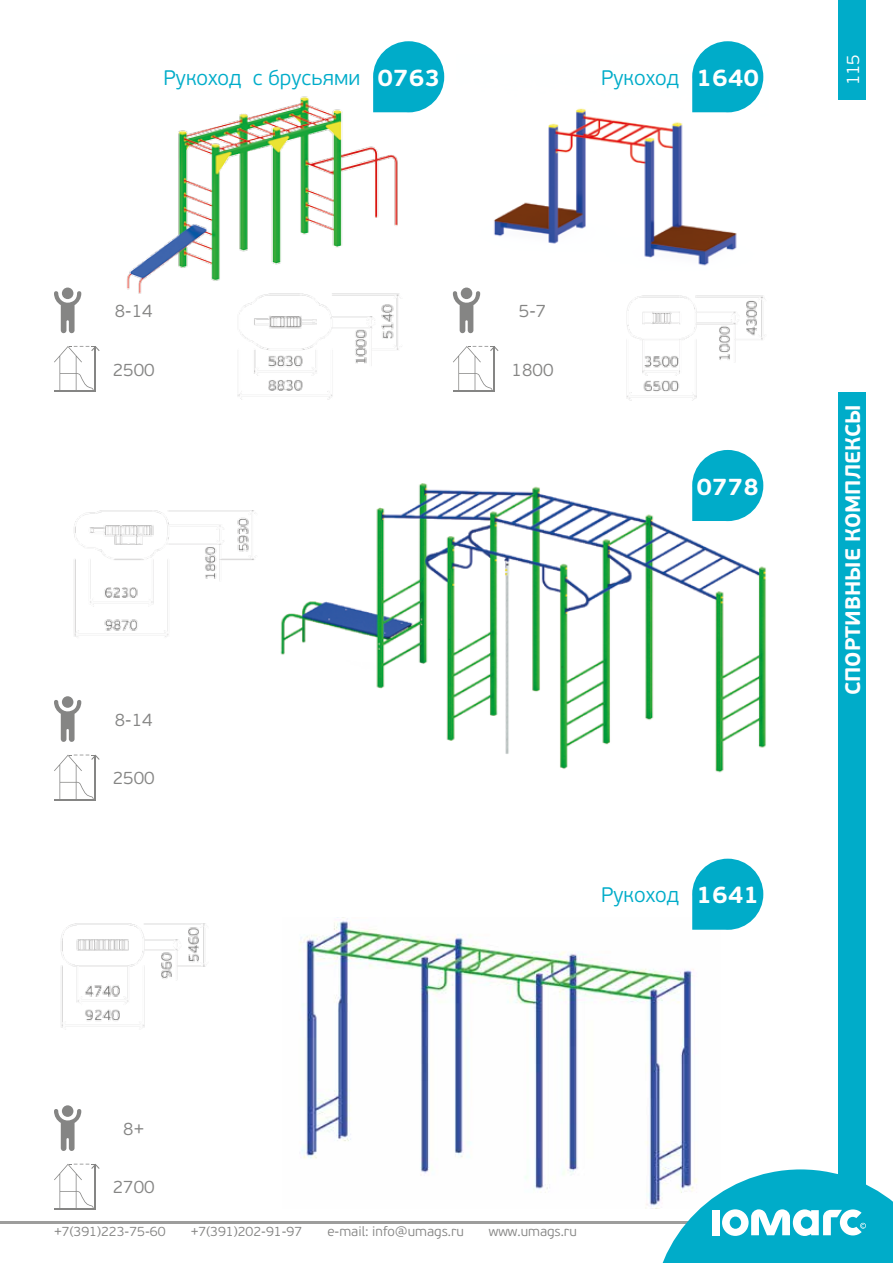
<style>
.page{position:relative;width:893px;height:1263px;background:#fff}
.page>*{position:absolute;margin:0;border:0;box-sizing:border-box;transform-origin:0 0}
.t1{font:700 24px "PF Beau Sans Pro";color:#fff}
.t2{font:300 21px "PF Beau Sans Pro";color:#00acc9}
.t3{font:700 21px "PF Beau Sans Pro";color:#fff}
.t4{font:300 18px "PF Beau Sans Pro";color:#858584}
.t5{font:300 18px "PF Beau Sans Pro";color:#fff}
.t6{font:300 13.5px "PF Beau Sans Pro";color:#858584}
</style>
<div class="page">
<img style="left:281px;top:481px;width:485px;height:292px">
<img style="left:127px;top:96px;width:286px;height:198px">
<img style="left:299px;top:917px;width:395px;height:290px">
<img style="left:465px;top:72px;width:299px;height:216px">
<svg style="left:373px;top:41px;width:71px;height:71px;background:#29b9d1"></svg>
<svg style="left:692px;top:859px;width:71px;height:71px;background:#29b9d1"></svg>
<svg style="left:692px;top:450px;width:71px;height:71px;background:#28b9d1"></svg>
<svg style="left:692px;top:41px;width:71px;height:71px;background:#29b9d1"></svg>
<svg style="left:453px;top:288px;width:27px;height:46px"></svg>
<hr style="left:453px;top:390px;width:42px;height:2px;background:#858584">
<svg style="left:453px;top:346px;width:45px;height:44px"></svg>
<svg style="left:54px;top:1105px;width:27px;height:46px"></svg>
<svg style="left:54px;top:1164px;width:46px;height:45px"></svg>
<svg style="left:54px;top:696px;width:27px;height:46px"></svg>
<svg style="left:54px;top:755px;width:46px;height:45px"></svg>
<svg style="left:54px;top:288px;width:27px;height:46px"></svg>
<hr style="left:54px;top:390px;width:42px;height:2px;background:#858584">
<svg style="left:54px;top:346px;width:46px;height:44px"></svg>
<img style="left:74px;top:510px;width:207px;height:144px">
<img style="left:61px;top:923px;width:145px;height:107px">
<img style="left:214px;top:288px;width:199px;height:112px">
<img style="left:626px;top:295px;width:139px;height:106px">
<hr style="left:0;top:1222px;width:769px;height:2px;background:#858584">
<div style="left:839px;top:0;width:27px;height:100px;background:#00acc9"></div>
<div style="left:839px;top:392px;width:27px;height:871px;background:#00acc9"></div>
<svg style="left:652px;top:1169px;width:241px;height:94px"></svg>
<h1 class="t1" style="left:377px;top:63px;width:64px">0763</h1>
<h1 class="t1" style="left:696px;top:63px;width:64px">1640</h1>
<h2 class="t2" style="left:163px;top:66px;width:198px">Рукоход с брусьями</h2>
<h2 class="t2" style="left:601px;top:66px;width:80px">Рукоход</h2>
<h3 class="t4" style="left:115px;top:301px;width:39px">8-14</h3>
<h3 class="t4" style="left:113px;top:359px;width:43px">2500</h3>
<h3 class="t4" style="left:519px;top:301px;width:29px">5-7</h3>
<h3 class="t4" style="left:512px;top:359px;width:43px">1800</h3>
<h1 class="t1" style="left:696px;top:472px;width:64px">0778</h1>
<h3 class="t4" style="left:115px;top:710px;width:39px">8-14</h3>
<h3 class="t4" style="left:113px;top:768px;width:43px">2500</h3>
<h3 class="t4" style="left:123px;top:1118px;width:22px">8+</h3>
<h3 class="t4" style="left:113px;top:1177px;width:43px">2700</h3>
<h2 class="t2" style="left:601px;top:883px;width:80px">Рукоход</h2>
<h1 class="t1" style="left:696px;top:880px;width:64px">1641</h1>
<p class="t6" style="left:54px;top:1224px;width:113px">+7(391)223-75-60</p>
<p class="t6" style="left:191px;top:1224px;width:113px">+7(391)202-91-97</p>
<p class="t6" style="left:327px;top:1224px;width:138px">e-mail: info@umags.ru</p>
<p class="t6" style="left:489px;top:1224px;width:89px">www.umags.ru</p>
<h3 class="t5" style="left:843px;top:85px;width:33px;rotate:-90deg">115</h3>
<h2 class="t3" style="left:840px;top:695px;width:293px;rotate:-90deg">СПОРТИВНЫЕ КОМПЛЕКСЫ</h2>
</div>
